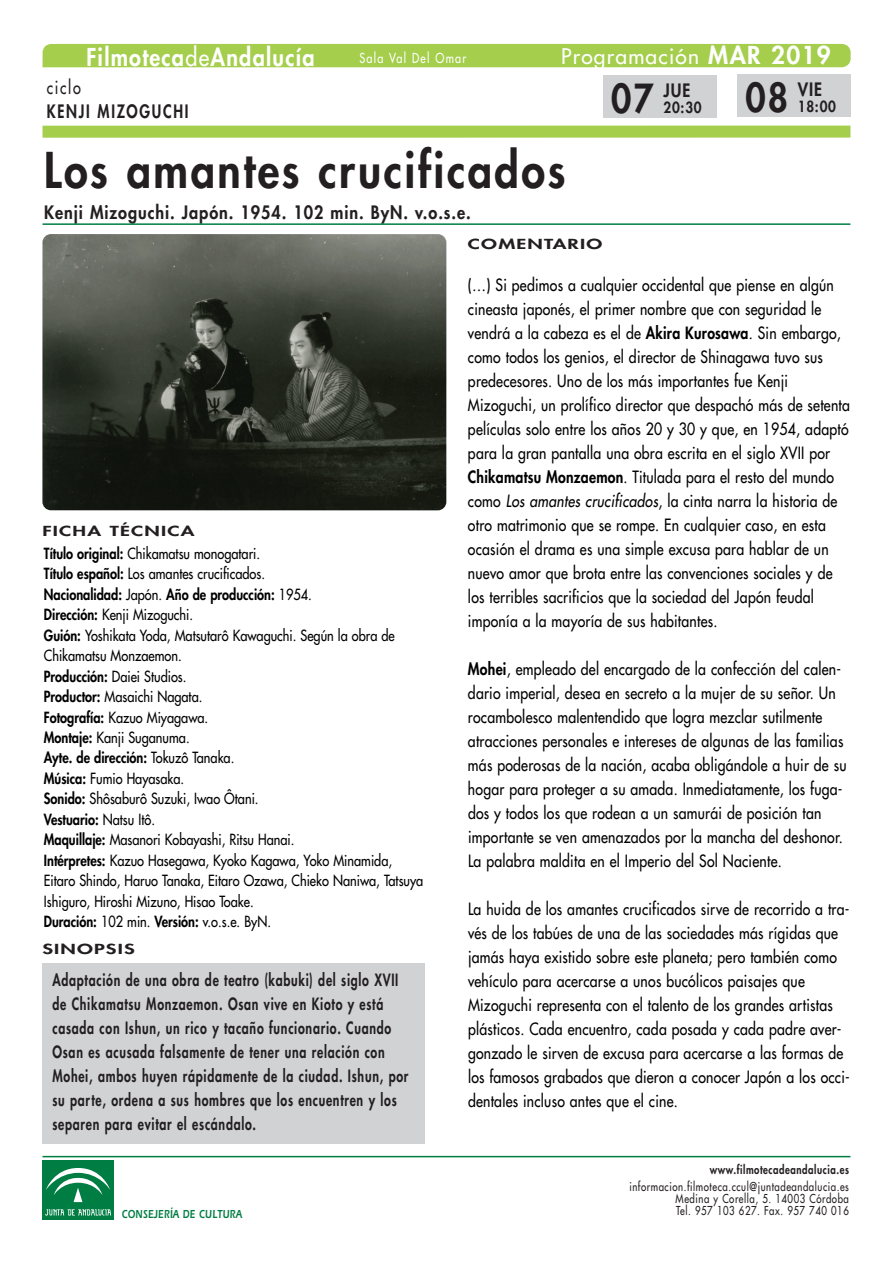
<style>
.page{position:relative;width:893px;height:1263px;background:#fff}
.page>*{position:absolute;margin:0;border:0;box-sizing:border-box;transform-origin:0 0}
.t1{font:800 48px "Futura LT";letter-spacing:.06em;color:#231f20;scale:.9 1}
.t2{font:800 39px "Futura LT";color:#231f20;scale:.9 1}
.t3{font:800 24px "Futura LT";letter-spacing:.06em;color:#fff;scale:.9 1}
.t4{font:21px "Futura LT";letter-spacing:.06em;color:#fff}
.t5{font:800 18px "Futura LT";letter-spacing:.06em;color:#231f20;scale:.9 1}
.t6{font:800 18px "Futura LT";letter-spacing:.115em;color:#231f20;scale:.8 1}
.t7{font:18px "Futura LT";letter-spacing:.115em;color:#231f20;scale:.8 1}
.t8{font:16.5px/24px "Futura LT";letter-spacing:.015em;color:#000;scale:.85 1}
.t9{font:800 16.5px/24px "Futura LT";letter-spacing:.06em;color:#231f20;scale:.75 1}
.t10{font:15px/20.4px "Futura LT";color:#000;scale:.85 1}
.t11{font:800 15px "Futura LT";letter-spacing:.06em;color:#231f20;scale:.9 1}
.t12{font:800 13.5px "Futura LT";letter-spacing:.06em;color:#231f20;scale:1.5 1}
.t13{font:13.5px "Futura LT";letter-spacing:.115em;color:#fff;scale:.8 1}
.t14{font:12px/12px "Futura LT";letter-spacing:.06em;color:#231f20;text-align:right;scale:.8 1}
.t15{font:800 12px "Futura LT";letter-spacing:.06em;color:#231f20;scale:.8 1}
.t16{font:12px "Erie Black Plain";letter-spacing:.03em;color:#007d43;scale:.75 1}
.s1{font-weight:400}
.s2{font-weight:800;font-size:24px}
.s3{font-weight:800}
.s4{font-style:italic}
</style>
<div class="page">
<img style="left:42px;top:234px;width:404px;height:276px;border-radius:9px">
<div style="left:43px;top:44px;width:808px;height:23px;background:#a4ce4c"></div>
<div style="left:43px;top:126px;width:807px;height:12px;background:#a4ce4c"></div>
<div style="left:42px;top:963px;width:383px;height:180px;background:#d1d2d4"></div>
<hr style="left:43px;top:223px;width:807px;height:2px;background:#007d43">
<hr style="left:43px;top:1156px;width:807px;height:1px;background:#007d43">
<div style="left:43px;top:1160px;width:71px;height:60px;background:#007d43"></div>
<svg style="left:45px;top:1209px;width:66px;height:6px"></svg>
<svg style="left:46px;top:1168px;width:64px;height:35px"></svg>
<div style="left:737px;top:74px;width:114px;height:43px;background:#d1d2d4"></div>
<div style="left:603px;top:75px;width:113px;height:43px;background:#d1d2d4"></div>
<h3 class="t3" style="left:86px;top:42px;width:255px">Filmoteca<span class="s1">de</span>Andalucía</h3>
<p class="t4" style="left:561px;top:43px;width:271px">Programación <span class="s2">MAR 2019</span></p>
<p class="t13" style="left:359px;top:49px;width:135px">Sala Val Del Omar</p>
<p class="t7" style="left:47px;top:76px;width:44px">ciclo</p>
<p class="t6" style="left:47px;top:100px;width:178px">KENJI MIZOGUCHI</p>
<h2 class="t2" style="left:611px;top:72px;width:49px">07</h2>
<p class="t5" style="left:663px;top:78px;width:31px">JUE</p>
<p class="t11" style="left:663px;top:97px;width:44px">20:30</p>
<h1 class="t1" style="left:44px;top:138px;width:581px">Los amantes crucificados</h1>
<p class="t5" style="left:44px;top:201px;width:476px">Kenji Mizoguchi. Japón. 1954. 102 min. ByN. v.o.s.e.</p>
<p class="t12" style="left:468px;top:235px;width:91px">COMENTARIO</p>
<h2 class="t2" style="left:746px;top:72px;width:49px">08</h2>
<p class="t5" style="left:798px;top:77px;width:28px">VIE</p>
<p class="t11" style="left:798px;top:96px;width:44px">18:00</p>
<p class="t12" style="left:42px;top:521px;width:103px">FICHA TÉCNICA</p>
<p class="t10" style="left:44px;top:543px;width:448px"><span class="s3">Título original:</span> Chikamatsu monogatari.<br><span class="s3">Título español:</span> Los amantes crucificados.<br><span class="s3">Nacionalidad:</span> Japón. <span class="s3">Año de producción:</span> 1954.<br><span class="s3">Dirección:</span> Kenji Mizoguchi.<br><span class="s3">Guión:</span> Yoshikata Yoda, Matsutarô Kawaguchi. Según la obra de Chikamatsu Monzaemon.<br><span class="s3">Producción:</span> Daiei Studios.<br><span class="s3">Productor:</span> Masaichi Nagata.<br><span class="s3">Fotografía:</span> Kazuo Miyagawa.<br><span class="s3">Montaje:</span> Kanji Suganuma.<br><span class="s3">Ayte. de dirección:</span> Tokuzô Tanaka.<br><span class="s3">Música:</span> Fumio Hayasaka.<br><span class="s3">Sonido:</span> Shôsaburô Suzuki, Iwao Ôtani.<br><span class="s3">Vestuario:</span> Natsu Itô.<br><span class="s3">Maquillaje:</span> Masanori Kobayashi, Ritsu Hanai.<br><span class="s3">Intérpretes:</span> Kazuo Hasegawa, Kyoko Kagawa, Yoko Minamida, Eitaro Shindo, Haruo Tanaka, Eitaro Ozawa, Chieko Naniwa, Tatsuya Ishiguro, Hiroshi Mizuno, Hisao Toake.<br><span class="s3">Duración:</span> 102 min. <span class="s3">Versión:</span> v.o.s.e. ByN.</p>
<p class="t12" style="left:42px;top:940px;width:63px">SINOPSIS</p>
<p class="t9" style="left:52px;top:968px;width:476px">Adaptación de una obra de teatro (kabuki) del siglo XVII de Chikamatsu Monzaemon. Osan vive en Kioto y está casada con Ishun, un rico y tacaño funcionario. Cuando Osan es acusada falsamente de tener una relación con Mohei, ambos huyen rápidamente de la ciudad. Ishun, por su parte, ordena a sus hombres que los encuentren y los separen para evitar el escándalo.</p>
<p class="t8" style="left:468px;top:273px;width:451px">(…) Si pedimos a cualquier occidental que piense en algún cineasta japonés, el primer nombre que con seguridad le vendrá a la cabeza es el de <span class="s3">Akira Kurosawa</span>. Sin embargo, como todos los genios, el director de Shinagawa tuvo sus predecesores. Uno de los más importantes fue Kenji Mizoguchi, un prolífico director que despachó más de setenta películas solo entre los años 20 y 30 y que, en 1954, adaptó para la gran pantalla una obra escrita en el siglo XVII por <span class="s3">Chikamatsu Monzaemon</span>. Titulada para el resto del mundo como <span class="s4">Los amantes crucificados</span>, la cinta narra la historia de otro matrimonio que se rompe. En cualquier caso, en esta ocasión el drama es una simple excusa para hablar de un nuevo amor que brota entre las convenciones sociales y de los terribles sacrificios que la sociedad del Japón feudal imponía a la mayoría de sus habitantes.</p>
<p class="t8" style="left:468px;top:657px;width:447px"><span class="s3">Mohei</span>, empleado del encargado de la confección del calen&shy;dario imperial, desea en secreto a la mujer de su señor. Un rocambolesco malentendido que logra mezclar sutilmente atracciones personales e intereses de algunas de las familias más poderosas de la nación, acaba obligándole a huir de su hogar para proteger a su amada. Inmediatamente, los fuga&shy;dos y todos los que rodean a un samurái de posición tan importante se ven amenazados por la mancha del deshonor.<br>La palabra maldita en el Imperio del Sol Naciente.</p>
<p class="t8" style="left:468px;top:897px;width:451px">La huida de los amantes crucificados sirve de recorrido a tra&shy;vés de los tabúes de una de las sociedades más rígidas que jamás haya existido sobre este planeta; pero también como vehículo para acercarse a unos bucólicos paisajes que Mizoguchi representa con el talento de los grandes artistas plásticos. Cada encuentro, cada posada y cada padre aver&shy;gonzado le sirven de excusa para acercarse a las formas de los famosos grabados que dieron a conocer Japón a los occi&shy;dentales incluso antes que el cine.</p>
<p class="t15" style="left:710px;top:1162px;width:176px">www.filmotecadeandalucia.es</p>
<p class="t14" style="left:629px;top:1180px;width:276px">informacion.filmoteca.ccul@juntadeandalucia.es<br>Medina y Corella, 5. 14003 Córdoba</p>
<p class="t16" style="left:122px;top:1206px;width:162px">CONSEJERÍA DE CULTURA</p>
<p class="t14" style="left:676px;top:1204px;width:217px">Tel. 957 103 627. Fax. 957 740 016</p>
</div>
